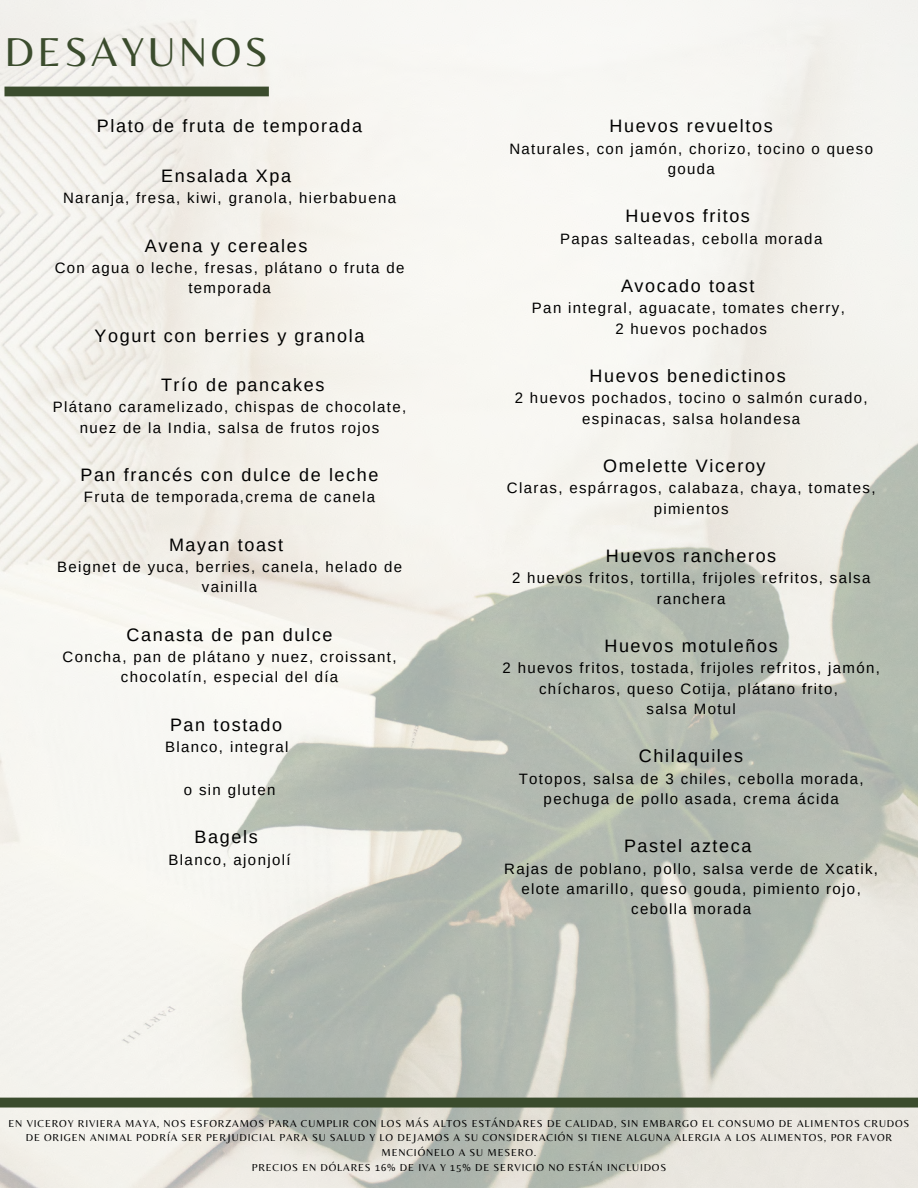
<style>
.page{position:relative;width:918px;height:1188px;background:#fff}
.page>*{position:absolute;margin:0;border:0;box-sizing:border-box;transform-origin:0 0}
.t1{font:42px "Belleza";letter-spacing:.08em;color:#3b4c2d}
.t2{font:18px "Arimo";letter-spacing:.09em;color:#000}
.t3{font:15px/20.2px "Arimo";letter-spacing:.09em;color:#000;text-align:center}
.t4{font:10.5px/14.5px "Belleza";letter-spacing:.08em;color:#000;text-align:center}
</style>
<div class="page">
<img style="left:0;top:0;width:918px;height:1188px">
<svg style="left:0;top:1098px;width:918px;height:10px;background:#425234"></svg>
<div style="left:5px;top:87px;width:264px;height:9px;background:#3b4c2d"></div>
<p class="t1" style="left:4px;top:27px;width:265px">DESAYUNOS</p>
<p class="t2" style="left:97px;top:116px;width:267px">Plato de fruta de temporada</p>
<p class="t2" style="left:161px;top:166px;width:131px">Ensalada Xpa</p>
<p class="t3" style="left:63px;top:188px;width:334px">Naranja, fresa, kiwi, granola, hierbabuena</p>
<p class="t2" style="left:145px;top:235px;width:164px">Avena y cereales</p>
<p class="t3" style="left:55px;top:258px;width:351px">Con agua o leche, fresas, plátano o fruta de temporada</p>
<p class="t2" style="left:95px;top:325px;width:271px">Yogurt con berries y granola</p>
<p class="t2" style="left:161px;top:375px;width:165px">Trío de pancakes</p>
<p class="t3" style="left:53px;top:397px;width:355px">Plátano caramelizado, chispas de chocolate, nuez de la India, salsa de frutos rojos</p>
<p class="t2" style="left:80px;top:465px;width:300px">Pan francés con dulce de leche</p>
<p class="t3" style="left:84px;top:487px;width:293px">Fruta de temporada,crema de canela</p>
<p class="t2" style="left:169px;top:535px;width:116px">Mayan toast</p>
<p class="t3" style="left:57px;top:557px;width:347px">Beignet de yuca, berries, canela, helado de vainilla</p>
<p class="t2" style="left:127px;top:625px;width:207px">Canasta de pan dulce</p>
<p class="t3" style="left:63px;top:647px;width:336px">Concha, pan de plátano y nuez, croissant, chocolatín, especial del día</p>
<p class="t2" style="left:170px;top:715px;width:114px">Pan tostado</p>
<p class="t3" style="left:165px;top:737px;width:125px">Blanco, integral</p>
<p class="t3" style="left:184px;top:780px;width:93px">o sin gluten</p>
<p class="t2" style="left:195px;top:827px;width:65px">Bagels</p>
<p class="t3" style="left:169px;top:849px;width:123px">Blanco, ajonjolí</p>
<p class="t2" style="left:609px;top:116px;width:165px">Huevos revueltos</p>
<p class="t3" style="left:509px;top:138px;width:365px">Naturales, con jamón, chorizo, tocino o queso gouda</p>
<p class="t2" style="left:626px;top:206px;width:126px">Huevos fritos</p>
<p class="t3" style="left:560px;top:228px;width:264px">Papas salteadas, cebolla morada</p>
<p class="t2" style="left:621px;top:276px;width:135px">Avocado toast</p>
<p class="t3" style="left:532px;top:298px;width:315px">Pan integral, aguacate, tomates cherry,<br>2 huevos pochados</p>
<p class="t2" style="left:590px;top:366px;width:198px">Huevos benedictinos</p>
<p class="t3" style="left:515px;top:388px;width:354px">2 huevos pochados, tocino o salmón curado, espinacas, salsa holandesa</p>
<p class="t2" style="left:603px;top:456px;width:164px">Omelette Viceroy</p>
<p class="t3" style="left:507px;top:478px;width:370px">Claras, espárragos, calabaza, chaya, tomates, pimientos</p>
<p class="t2" style="left:606px;top:546px;width:172px">Huevos rancheros</p>
<p class="t3" style="left:512px;top:568px;width:360px">2 huevos fritos, tortilla, frijoles refritos, salsa ranchera</p>
<p class="t2" style="left:604px;top:636px;width:175px">Huevos motuleños</p>
<p class="t3" style="left:502px;top:658px;width:379px">2 huevos fritos, tostada, frijoles refritos, jamón, chícharos, queso Cotija, plátano frito,<br>salsa Motul</p>
<p class="t2" style="left:639px;top:746px;width:106px">Chilaquiles</p>
<p class="t3" style="left:519px;top:768px;width:347px">Totopos, salsa de 3 chiles, cebolla morada, pechuga de pollo asada, crema ácida</p>
<p class="t2" style="left:624px;top:836px;width:129px">Pastel azteca</p>
<p class="t3" style="left:504px;top:858px;width:375px">Rajas de poblano, pollo, salsa verde de Xcatik, elote amarillo, queso gouda, pimiento rojo, cebolla morada</p>
<p class="t4" style="left:9px;top:1116px;width:902px">EN VICEROY RIVIERA MAYA, NOS ESFORZAMOS PARA CUMPLIR CON LOS MÁS ALTOS ESTÁNDARES DE CALIDAD, SIN EMBARGO EL CONSUMO DE ALIMENTOS CRUDOS DE ORIGEN ANIMAL PODRÍA SER PERJUDICIAL PARA SU SALUD Y LO DEJAMOS A SU CONSIDERACIÓN SI TIENE ALGUNA ALERGIA A LOS ALIMENTOS, POR FAVOR MENCIÓNELO A SU MESERO.<br>PRECIOS EN DÓLARES 16% DE IVA Y 15% DE SERVICIO NO ESTÁN INCLUIDOS</p>
</div>
